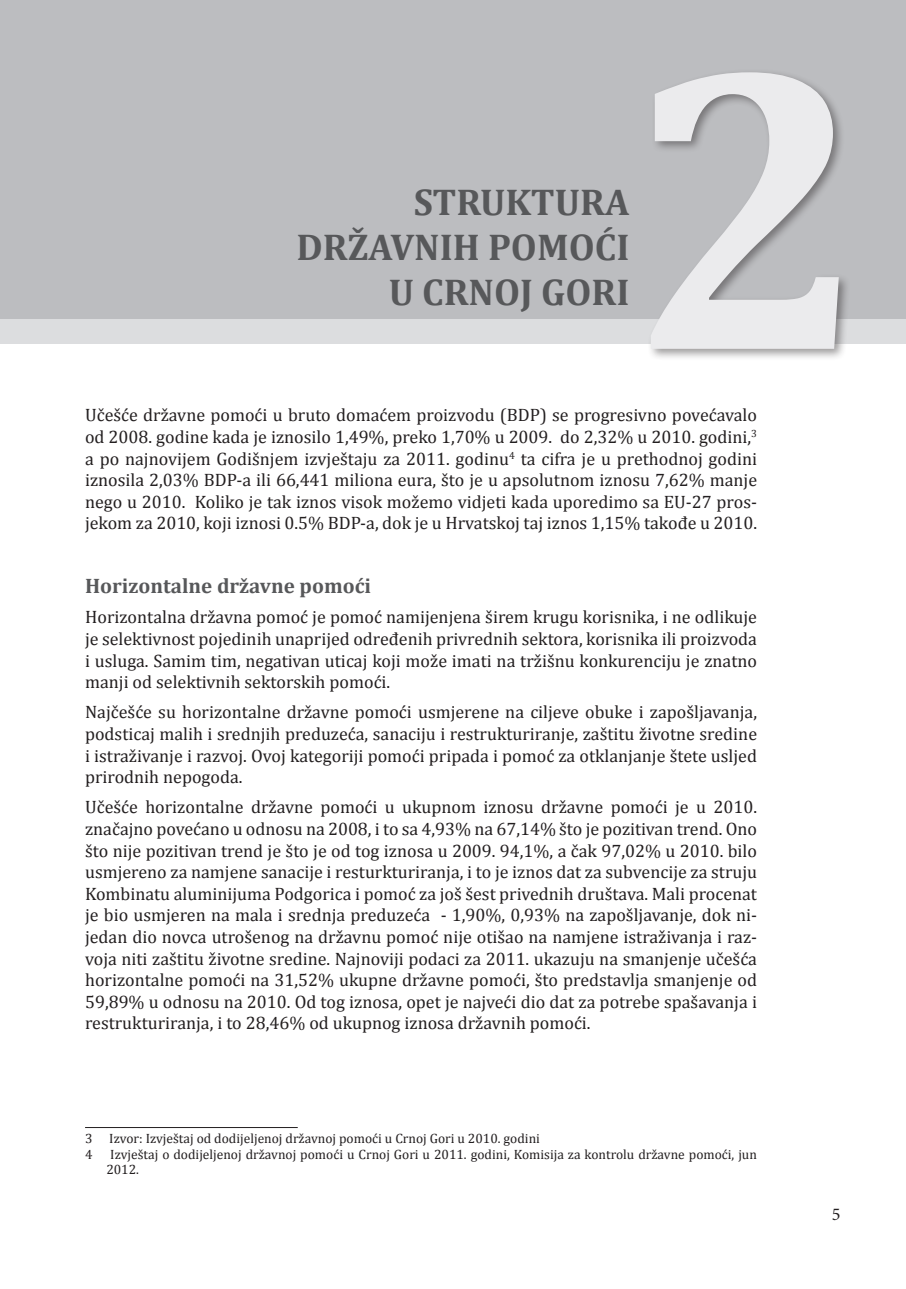
<style>
.page{position:relative;width:906px;height:1289px;background:#fff}
.page>*{position:absolute;margin:0;border:0;box-sizing:border-box;transform-origin:0 0}
.t1{font:700 37.5px/45px "Cambria";color:#57585a}
.t2{font:700 21px "Cambria";color:#57585a}
.t3{font:18px/21.6px "Cambria";color:#231f20;text-align:justify}
.t4{font:18px "Minion Pro";color:#231f20}
.t5{font:13.5px/15.5px "Cambria";color:#231f20}
</style>
<div class="page">
<div style="left:0;top:319px;width:906px;height:25px;background:#dcdddf"></div>
<div style="left:0;top:0;width:906px;height:319px;background:#bcbdc0"></div>
<div style="left:647px;top:68px;width:204px;height:293px;background:#231f20;opacity:.45"></div>
<svg style="left:651px;top:72px;width:187px;height:277px"></svg>
<hr style="left:85px;top:1127px;width:213px;height:1px;background:#231f20">
<h1 class="t1" style="left:414px;top:178px;width:45px">STRUKTURA</h1>
<h1 class="t1" style="left:296px;top:223px;width:23px">DRŽAVNI</h1>
<h1 class="t1" style="left:389px;top:223px;width:124px;text-indent:64px">H POMOĆI<br>U CRNOJ</h1>
<h1 class="t1" style="left:541px;top:268px;width:46px">GORI</h1>
<p class="t3" style="left:85px;top:404px;width:673px">Učešće državne pomoći u bruto domaćem proizvodu (BDP) se progresivno povećavalo od 2008. godine kada je iznosilo 1,49%, preko 1,70% u 2009. do 2,32% u 2010. godini,<sup>3 </sup>a po najnovijem Godišnjem izvještaju za 2011. godinu<sup>4</sup> ta cifra je u prethodnoj godini iznosila 2,03% BDP-a ili 66,441 miliona eura, što je u apsolutnom iznosu 7,62% manje nego u 2010. Koliko je tak iznos visok možemo vidjeti kada uporedimo sa EU-27 pros&shy;jekom za 2010, koji iznosi 0.5% BDP-a, dok je u Hrvatskoj taj iznos 1,15% takođe u 2010.</p>
<p class="t2" style="left:85px;top:571px;width:287px">HORIZONTALNE DRŽAVNE POMOĆI</p>
<p class="t3" style="left:85px;top:606px;width:673px">Horizontalna državna pomoć je pomoć namijenjena širem krugu korisnika, i ne odlikuje je selektivnost pojedinih unaprijed određenih privrednih sektora, korisnika ili proizvoda i usluga. Samim tim, negativan uticaj koji može imati na tržišnu konkurenciju je znatno manji od selektivnih sektorskih pomoći.</p>
<p class="t3" style="left:85px;top:701px;width:673px">Najčešće su horizontalne državne pomoći usmjerene na ciljeve obuke i zapošljavanja, podsticaj malih i srednjih preduzeća, sanaciju i restrukturiranje, zaštitu životne sredine i istraživanje i razvoj. Ovoj kategoriji pomoći pripada i pomoć za otklanjanje štete usljed prirodnih nepogoda.</p>
<p class="t3" style="left:85px;top:796px;width:673px">Učešće horizontalne državne pomoći u ukupnom iznosu državne pomoći je u 2010. značajno povećano u odnosu na 2008, i to sa 4,93% na 67,14% što je pozitivan trend. Ono što nije pozitivan trend je što je od tog iznosa u 2009. 94,1%, a čak 97,02% u 2010. bilo usmjereno za namjene sanacije i resturkturiranja, i to je iznos dat za subvencije za struju Kombinatu aluminijuma Podgorica i pomoć za još šest privednih društava. Mali procenat je bio usmjeren na mala i srednja preduzeća - 1,90%, 0,93% na zapošljavanje, dok ni&shy;jedan dio novca utrošenog na državnu pomoć nije otišao na namjene istraživanja i raz&shy;voja niti zaštitu životne sredine. Najnoviji podaci za 2011. ukazuju na smanjenje učešća horizontalne pomoći na 31,52% ukupne državne pomoći, što predstavlja smanjenje od 59,89% u odnosu na 2010. Od tog iznosa, opet je najveći dio dat za potrebe spašavanja i restrukturiranja, i to 28,46% od ukupnog iznosa državnih pomoći.</p>
<p class="t5" style="left:85px;top:1130px;width:456px">3 Izvor: Izvještaj od dodijeljenoj državnoj pomoći u Crnoj Gori u 2010. godini<br>4</p>
<p class="t5" style="left:106px;top:1146px;width:652px">Izvještaj o dodijeljenoj državnoj pomoći u Crnoj Gori u 2011. godini, Komisija za kontrolu državne pomoći, jun<br>2012.</p>
<p class="t4" style="left:832px;top:1202px;width:10px">5</p>
</div>
